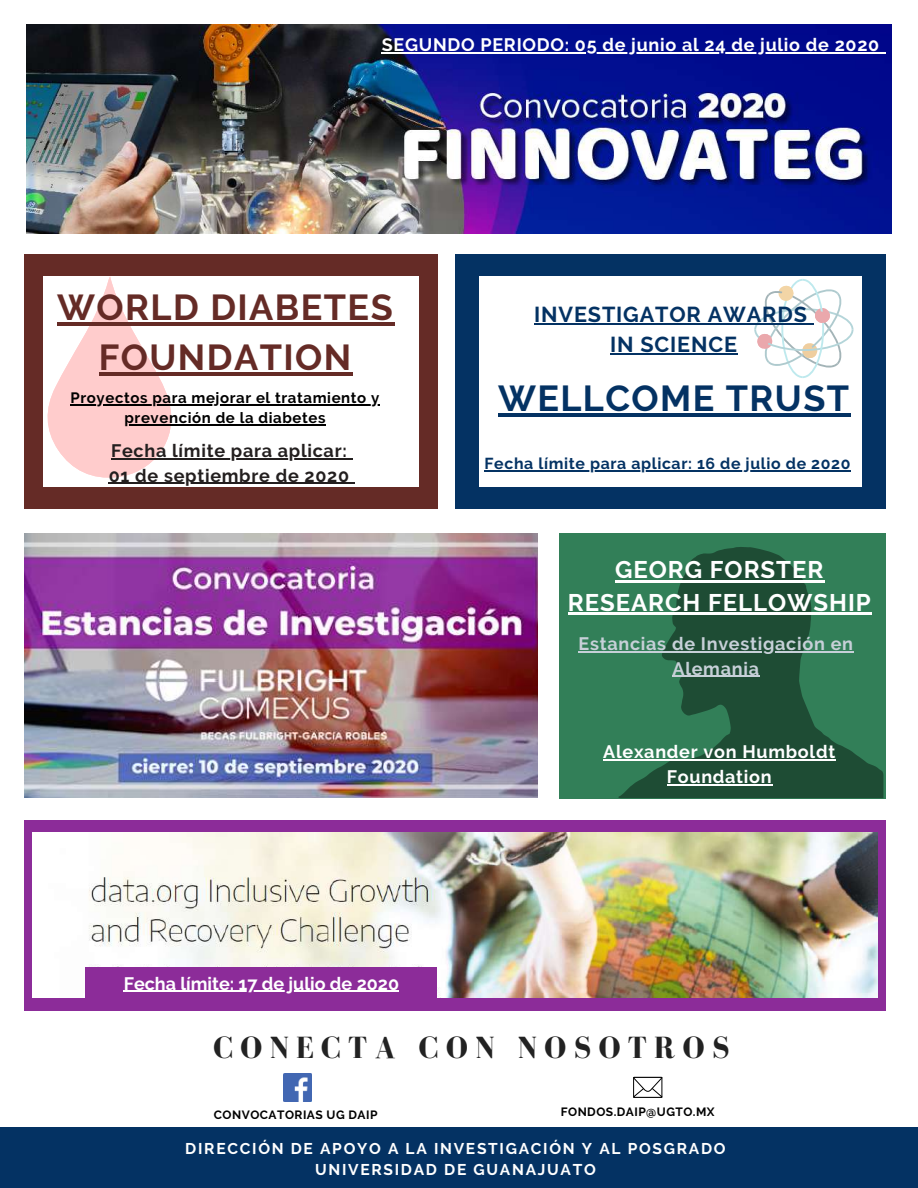
<style>
.page{position:relative;width:918px;height:1188px;background:#fff}
.page>*{position:absolute;margin:0;border:0;box-sizing:border-box;transform-origin:0 0}
.t1{font:700 36px/49.5px "Raleway";letter-spacing:.04em;color:#652b26;text-align:center}
.t2{font:700 36px "Raleway";letter-spacing:.04em;color:#043263}
.t3{font:700 31.5px "Bodoni FLF";letter-spacing:.23em;color:#222}
.t4{font:700 24px/32.7px "Raleway";letter-spacing:.04em;color:#fff;text-align:center}
.t5{font:700 21.6px/30.2px "Raleway";letter-spacing:.04em;color:#043263;text-align:center}
.t6{font:700 18px/24.8px "Raleway";letter-spacing:.04em;color:#fff;text-align:center}
.t7{font:700 18px/24.8px "Raleway";letter-spacing:.04em;color:#231f1f}
.t8{font:700 18px/24.8px "Raleway";letter-spacing:.04em;color:#c7d0d8;text-align:center}
.t9{font:700 18px "Raleway";color:#fff}
.t10{font:700 15.9px "Raleway";letter-spacing:.04em;color:#043263}
.t11{font:700 15.6px/21.1px "Raleway";letter-spacing:.11em;color:#fff;text-align:center}
.t12{font:700 15px/20.2px "Raleway";letter-spacing:.04em;color:#000;text-align:center}
.t13{font:700 12px "Raleway";letter-spacing:.04em;color:#000}
</style>
<div class="page">
<div style="left:0;top:1127px;width:918px;height:61px;background:#043263"></div>
<svg style="left:633px;top:1077px;width:29px;height:21px"></svg>
<img style="left:284px;top:1073px;width:28px;height:28px">
<div style="left:24px;top:254px;width:414px;height:255px;background:#652b26"></div>
<div style="left:44px;top:276px;width:375px;height:211px;background:#fff"></div>
<img style="left:24px;top:533px;width:513px;height:265px">
<div style="left:455px;top:254px;width:431px;height:255px;background:#043263"></div>
<div style="left:559px;top:533px;width:327px;height:266px;background:#327f58"></div>
<div style="left:480px;top:276px;width:382px;height:211px;background:#fff"></div>
<img style="left:26px;top:24px;width:865px;height:209px">
<svg style="left:618px;top:547px;width:265px;height:251px;fill:#205339"></svg>
<svg style="left:48px;top:276px;width:123px;height:202px"></svg>
<div style="left:24px;top:820px;width:862px;height:191px;background:#8c2c99"></div>
<img style="left:32px;top:832px;width:845px;height:166px">
<div style="left:86px;top:967px;width:351px;height:41px;background:#8c2c99"></div>
<hr style="left:382px;top:53px;width:498px;height:1px;background:#fff">
<hr style="left:485px;top:470px;width:366px;height:1px;background:#043263">
<hr style="left:534px;top:323px;width:274px;height:1px;background:#043263">
<svg style="left:754px;top:279px;width:100px;height:99px"></svg>
<hr style="left:610px;top:353px;width:128px;height:2px;background:#043263">
<hr style="left:111px;top:458px;width:237px;height:1px;background:#231f1f">
<hr style="left:109px;top:483px;width:241px;height:1px;background:#231f1f">
<hr style="left:615px;top:580px;width:209px;height:2px;background:#fff">
<hr style="left:568px;top:613px;width:304px;height:2px;background:#fff">
<hr style="left:603px;top:759px;width:233px;height:2px;background:#fff">
<hr style="left:667px;top:784px;width:105px;height:1px;background:#fff">
<hr style="left:498px;top:413px;width:353px;height:4px;background:#043263">
<hr style="left:579px;top:651px;width:275px;height:1px;background:#c7d0d8">
<hr style="left:673px;top:676px;width:87px;height:1px;background:#c7d0d8">
<hr style="left:57px;top:322px;width:337px;height:4px;background:#652b26">
<hr style="left:99px;top:372px;width:254px;height:3px;background:#652b26">
<hr style="left:71px;top:404px;width:309px;height:1px;background:#000">
<hr style="left:125px;top:424px;width:201px;height:1px;background:#000">
<hr style="left:124px;top:991px;width:275px;height:1px;background:#fff">
<p class="t6" style="left:382px;top:32px;width:499px">SEGUNDO PERIODO: 05 de junio al 24 de julio de 2020</p>
<h1 class="t1" style="left:57px;top:283px;width:337px">WORLD DIABETES<br>FOUNDATION</h1>
<p class="t12" style="left:71px;top:387px;width:310px">Proyectos para mejorar el tratamiento y prevención de la diabetes</p>
<p class="t7" style="left:109px;top:438px;width:242px">Fecha límite para aplicar:<br>01 de septiembre de 2020</p>
<p class="t9" style="left:124px;top:973px;width:277px">Fecha límite: 17 de julio de 2020</p>
<p class="t5" style="left:534px;top:299px;width:274px">INVESTIGATOR AWARDS<br>IN SCIENCE</p>
<h1 class="t2" style="left:498px;top:377px;width:353px">WELLCOME TRUST</h1>
<p class="t10" style="left:485px;top:454px;width:367px">Fecha límite para aplicar: 16 de julio de 2020</p>
<h3 class="t4" style="left:568px;top:553px;width:304px">GEORG FORSTER<br>RESEARCH FELLOWSHIP</h3>
<p class="t8" style="left:579px;top:631px;width:276px">Estancias de Investigación en<br>Alemania</p>
<p class="t6" style="left:603px;top:740px;width:233px">Alexander von Humboldt<br>Foundation</p>
<h2 class="t3" style="left:213px;top:1031px;width:518px">CONECTA CON NOSOTROS</h2>
<p class="t13" style="left:214px;top:1107px;width:165px">CONVOCATORIAS UG DAIP</p>
<p class="t13" style="left:561px;top:1105px;width:155px">FONDOS.DAIP@UGTO.MX</p>
<p class="t11" style="left:185px;top:1138px;width:542px">DIRECCIÓN DE APOYO A LA INVESTIGACIÓN Y AL POSGRADO<br>UNIVERSIDAD DE GUANAJUATO</p>
</div>
